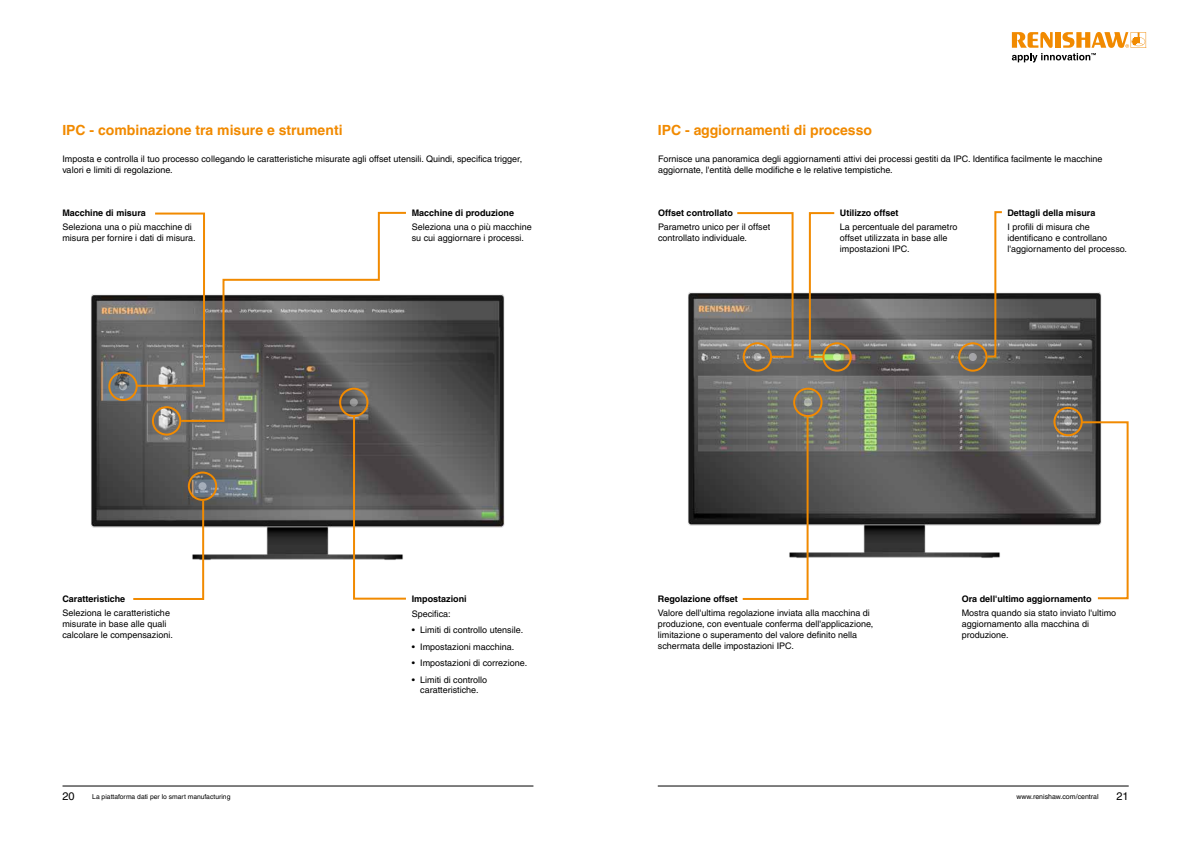
<style>
.page{position:relative;width:1191px;height:842px;background:#fff}
.page>*{position:absolute;margin:0;border:0;box-sizing:border-box;transform-origin:0 0}
.t1{font:700 14px "Helvetica LT Pro";color:#f18a00}
.t2{font:11px "Helvetica LT Pro";color:#000}
.t3{font:9px/11px "Helvetica LT Pro";color:#000}
.t4{font:700 9px "Helvetica LT Pro";color:#000}
.t5{font:7px "Helvetica LT Pro";color:#000}
.t6{font:6.8px "Helvetica LT Pro";color:#000}
</style>
<div class="page">
<img style="left:688px;top:292px;width:414px;height:266px">
<div style="left:793px;top:388px;width:29px;height:29px;border:2px solid #f18a00;border-radius:50%"></div>
<svg style="left:804px;top:398px;width:8px;height:8px"></svg>
<svg style="left:735px;top:212px;width:59px;height:147px"></svg>
<div style="left:1053px;top:407px;width:29px;height:29px;border:2px solid #f18a00;border-radius:50%"></div>
<svg style="left:1064px;top:418px;width:8px;height:8px"></svg>
<svg style="left:985px;top:211px;width:19px;height:147px"></svg>
<svg style="left:740px;top:415px;width:69px;height:185px"></svg>
<div style="left:822px;top:342px;width:29px;height:30px;border:2px solid #f18a00;border-radius:50%"></div>
<svg style="left:833px;top:353px;width:8px;height:8px"></svg>
<div style="left:742px;top:342px;width:30px;height:30px;border:2px solid #f18a00;border-radius:50%"></div>
<svg style="left:753px;top:353px;width:8px;height:8px"></svg>
<svg style="left:1079px;top:420px;width:50px;height:180px"></svg>
<div style="left:958px;top:342px;width:29px;height:30px;border:2px solid #f18a00;border-radius:50%"></div>
<svg style="left:968px;top:353px;width:8px;height:8px"></svg>
<img style="left:91px;top:294px;width:414px;height:266px">
<div style="left:108px;top:372px;width:30px;height:29px;border:2px solid #f18a00;border-radius:50%"></div>
<svg style="left:119px;top:382px;width:8px;height:8px"></svg>
<div style="left:188px;top:471px;width:29px;height:30px;border:2px solid #f18a00;border-radius:50%"></div>
<svg style="left:198px;top:482px;width:9px;height:8px"></svg>
<svg style="left:135px;top:212px;width:44px;height:176px"></svg>
<svg style="left:352px;top:423px;width:56px;height:177px"></svg>
<svg style="left:131px;top:499px;width:74px;height:101px"></svg>
<div style="left:152px;top:406px;width:29px;height:30px;border:2px solid #f18a00;border-radius:50%"></div>
<svg style="left:163px;top:417px;width:8px;height:8px"></svg>
<svg style="left:179px;top:211px;width:229px;height:212px"></svg>
<svg style="left:808px;top:212px;width:28px;height:147px"></svg>
<hr style="left:62px;top:786px;width:471px;height:1px;background:#000">
<hr style="left:658px;top:786px;width:470px;height:1px;background:#000">
<svg style="left:1011px;top:32px;width:135px;height:30px"></svg>
<h1 class="t1" style="left:62px;top:121px;width:282px">IPC - combinazione tra misure e strumenti</h1>
<h1 class="t1" style="left:658px;top:121px;width:216px">IPC - aggiornamenti di processo</h1>
<p class="t3" style="left:62px;top:154px;width:461px">Imposta e controlla il tuo processo collegando le caratteristiche misurate agli offset utensili. Quindi, specifica trigger, valori e limiti di regolazione.</p>
<p class="t3" style="left:658px;top:154px;width:446px">Fornisce una panoramica degli aggiornamenti attivi dei processi gestiti da IPC. Identifica facilmente le macchine aggiornate, l'entità delle modifiche e le relative tempistiche.</p>
<p class="t4" style="left:62px;top:208px;width:85px">Macchine di misura</p>
<p class="t3" style="left:62px;top:221px;width:135px">Seleziona una o più macchine di misura per fornire i dati di misura.</p>
<p class="t4" style="left:412px;top:208px;width:104px">Macchine di produzione</p>
<p class="t3" style="left:412px;top:221px;width:122px">Seleziona una o più macchine su cui aggiornare i processi.</p>
<p class="t4" style="left:658px;top:208px;width:76px">Offset controllato</p>
<p class="t3" style="left:658px;top:221px;width:114px">Parametro unico per il offset controllato individuale.</p>
<p class="t4" style="left:840px;top:208px;width:60px">Utilizzo offset</p>
<p class="t3" style="left:840px;top:221px;width:119px">La percentuale del parametro offset utilizzata in base alle impostazioni IPC.</p>
<p class="t4" style="left:1007px;top:208px;width:89px">Dettagli della misura</p>
<p class="t3" style="left:1007px;top:221px;width:121px">I profili di misura che identificano e controllano l'aggiornamento del processo.</p>
<p class="t4" style="left:62px;top:593px;width:64px">Caratteristiche</p>
<p class="t3" style="left:62px;top:607px;width:112px">Seleziona le caratteristiche misurate in base alle quali calcolare le compensazioni.</p>
<p class="t4" style="left:412px;top:593px;width:57px">Impostazioni</p>
<p class="t3" style="left:412px;top:608px;width:41px">Specifica:</p>
<p class="t3" style="left:412px;top:624px;width:113px">• Limiti di controllo utensile.</p>
<p class="t3" style="left:412px;top:641px;width:104px">• Impostazioni macchina.</p>
<p class="t3" style="left:412px;top:657px;width:117px">• Impostazioni di correzione.</p>
<p class="t3" style="left:412px;top:674px;width:77px;text-align:center">• Limiti di controllo caratteristiche.</p>
<p class="t4" style="left:658px;top:593px;width:82px">Regolazione offset</p>
<p class="t3" style="left:658px;top:607px;width:217px">Valore dell'ultima regolazione inviata alla macchina di produzione, con eventuale conferma dell'applicazione, limitazione o superamento del valore definito nella schermata delle impostazioni IPC.</p>
<p class="t4" style="left:961px;top:593px;width:131px">Ora dell'ultimo aggiornamento</p>
<p class="t3" style="left:961px;top:607px;width:156px">Mostra quando sia stato inviato l'ultimo aggiornamento alla macchina di produzione.</p>
<p class="t2" style="left:62px;top:790px;width:14px">20</p>
<p class="t6" style="left:92px;top:792px;width:140px">La piattaforma dati per lo smart manufacturing</p>
<p class="t5" style="left:1016px;top:792px;width:84px">www.renishaw.com/central</p>
<p class="t2" style="left:1116px;top:790px;width:14px">21</p>
</div>
